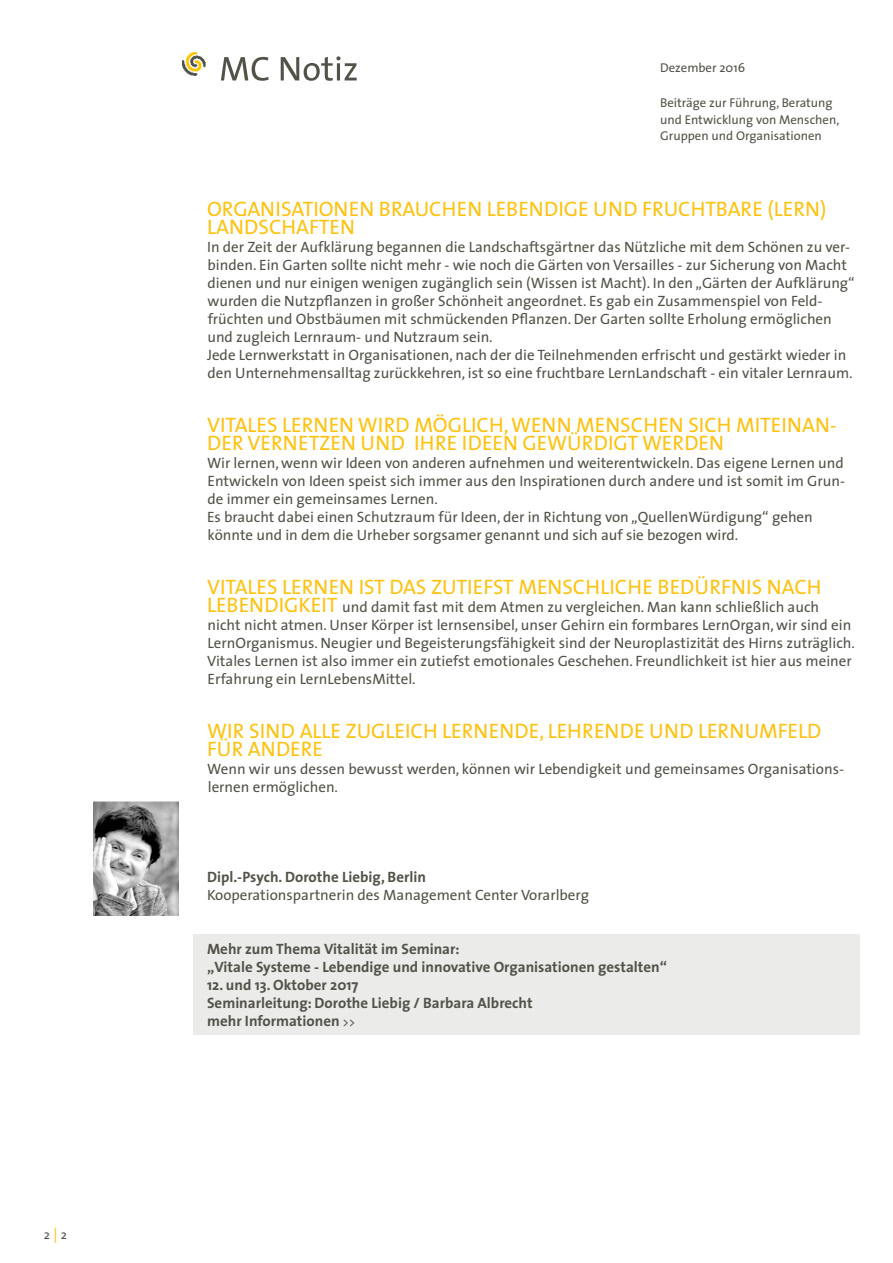
<style>
.page{position:relative;width:893px;height:1263px;background:#fff}
.page>*{position:absolute;margin:0;border:0;box-sizing:border-box;transform-origin:0 0}
.Fließtext{font:21px/18px "The Sans";color:#fec210}
.Fließtext-2{font:15px/18px "The Sans";color:#535249}
.Fließtext-3{font:700 15px "The Sans";color:#535249}
.t1{font:12.75px "The Sans";color:#535249}
.s1{font-size:15px;color:#fec210}
.s2{font-size:21px;color:#fec210}
.s3{font-weight:400;font-size:12px}
</style>
<div class="page">
<div style="left:193px;top:935px;width:667px;height:100px;background:#ebebea"></div>
<svg style="left:221px;top:56px;width:136px;height:25px"></svg>
<img style="left:183px;top:52px;width:23px;height:24px">
<img style="left:94px;top:801px;width:85px;height:115px">
<p class="t1" style="left:44px;top:1223px;width:25px">2<span class="s1">|</span>2</p>
<p class="t1" style="left:660px;top:57px;width:86px">Dezember 2016</p>
<p class="t1" style="left:660px;top:93px;width:174px">Beiträge zur Führung, Beratung</p>
<p class="t1" style="left:660px;top:109px;width:181px">und Entwicklung von Menschen,</p>
<p class="t1" style="left:660px;top:126px;width:163px">Gruppen und Organisationen</p>
<p class="Fließtext" style="left:207px;top:199px;width:621px">ORGANISATIONEN BRAUCHEN LEBENDIGE UND FRUCHTBARE (LERN)<br>LANDSCHAFTEN</p>
<p class="Fließtext-2" style="left:207px;top:237px;width:649px">In der Zeit der Aufklärung begannen die Landschaftsgärtner das Nützliche mit dem Schönen zu ver&shy;binden. Ein Garten sollte nicht mehr - wie noch die Gärten von Versailles - zur Sicherung von Macht dienen und nur einigen wenigen zugänglich sein (Wissen ist Macht). In den „Gärten der Aufklärung“ wurden die Nutzpflanzen in großer Schönheit angeordnet. Es gab ein Zusammenspiel von Feld&shy;früchten und Obstbäumen mit schmückenden Pflanzen. Der Garten sollte Erholung ermöglichen und zugleich Lernraum- und Nutzraum sein.</p>
<p class="Fließtext-2" style="left:207px;top:345px;width:647px">Jede Lernwerkstatt in Organisationen, nach der die Teilnehmenden erfrischt und gestärkt wieder in den Unternehmensalltag zurückkehren, ist so eine fruchtbare LernLandschaft - ein vitaler Lernraum.</p>
<p class="Fließtext" style="left:207px;top:415px;width:631px">VITALES LERNEN WIRD MÖGLICH, WENN MENSCHEN SICH MITEINAN-<br>DER VERNETZEN UND IHRE IDEEN GEWÜRDIGT WERDEN</p>
<p class="Fließtext-2" style="left:207px;top:453px;width:639px;text-align:justify">Wir lernen, wenn wir Ideen von anderen aufnehmen und weiterentwickeln. Das eigene Lernen und Entwickeln von Ideen speist sich immer aus den Inspirationen durch andere und ist somit im Grun&shy;de immer ein gemeinsames Lernen.</p>
<p class="Fließtext-2" style="left:207px;top:507px;width:607px">Es braucht dabei einen Schutzraum für Ideen, der in Richtung von „QuellenWürdigung“ gehen könnte und in dem die Urheber sorgsamer genannt und sich auf sie bezogen wird.</p>
<p class="Fließtext" style="left:207px;top:577px;width:616px">VITALES LERNEN IST DAS ZUTIEFST MENSCHLICHE BEDÜRFNIS NACH</p>
<p class="Fließtext-2" style="left:207px;top:597px;width:649px"><span class="s2">LEBENDIGKEIT</span> und damit fast mit dem Atmen zu vergleichen. Man kann schließlich auch nicht nicht atmen. Unser Körper ist lernsensibel, unser Gehirn ein formbares LernOrgan, wir sind ein<br>LernOrganismus. Neugier und Begeisterungsfähigkeit sind der Neuroplastizität des Hirns zuträglich.</p>
<p class="Fließtext-2" style="left:207px;top:651px;width:646px">Vitales Lernen ist also immer ein zutiefst emotionales Geschehen. Freundlichkeit ist hier aus meiner<br>Erfahrung ein LernLebensMittel.</p>
<p class="Fließtext" style="left:207px;top:721px;width:616px">WIR SIND ALLE ZUGLEICH LERNENDE, LEHRENDE UND LERNUMFELD<br>FÜR ANDERE</p>
<p class="Fließtext-2" style="left:207px;top:759px;width:638px">Wenn wir uns dessen bewusst werden, können wir Lebendigkeit und gemeinsames Organisations&shy;lernen ermöglichen.</p>
<p class="Fließtext-3" style="left:207px;top:864px;width:220px">Dipl.-Psych. Dorothe Liebig, Berlin</p>
<p class="Fließtext-2" style="left:207px;top:885px;width:383px">Kooperationspartnerin des Management Center Vorarlberg</p>
<p class="Fließtext-3" style="left:207px;top:936px;width:254px">Mehr zum Thema Vitalität im Seminar:</p>
<p class="Fließtext-3" style="left:207px;top:954px;width:461px">„Vitale Systeme - Lebendige und innovative Organisationen gestalten“</p>
<p class="Fließtext-3" style="left:207px;top:972px;width:153px">12. und 13. Oktober 2017</p>
<p class="Fließtext-3" style="left:207px;top:990px;width:327px">Seminarleitung: Dorothe Liebig / Barbara Albrecht</p>
<p class="Fließtext-3" style="left:207px;top:1008px;width:149px">mehr Informationen <span class="s3">&gt;&gt;</span></p>
</div>
